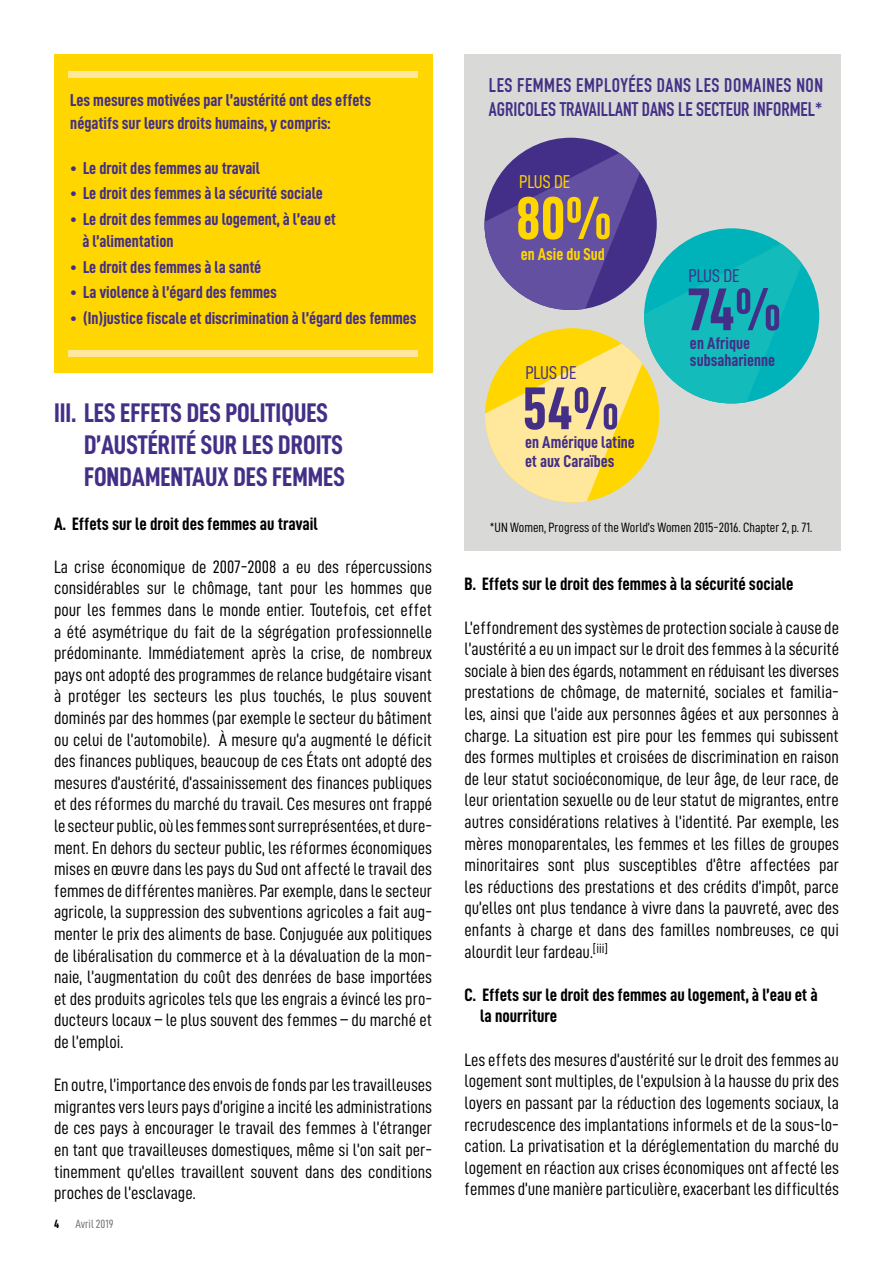
<style>
.page{position:relative;width:893px;height:1263px;background:#fff}
.page>*{position:absolute;margin:0;border:0;box-sizing:border-box;transform-origin:0 0}
.t1{font:60.45px "D DIN Condensed Bold";color:#432f87}
.t2{font:60.45px "D DIN Condensed Bold";color:#ffd600}
.t3{font:27px/32.4px "D DIN Condensed Bold";color:#432f87}
.t4{font:700 19.5px/24px "DIN Condensed";color:#432f87}
.t5{font:18.6px "D DIN Condensed";color:#432f87}
.t6{font:18.6px "D DIN Condensed";color:#ffd600}
.t7{font:18px/21.6px "D DIN Condensed";color:#000;text-align:justify}
.t8{font:18px/21.6px "D DIN Condensed Bold";color:#000}
.t9{font:17.25px/22.5px "D DIN Condensed Bold";color:#432f87}
.t10{font:17.1px/17.1px "D DIN Condensed Bold";color:#432f87}
.t11{font:17.1px "D DIN Condensed Bold";color:#ffd600}
.t12{font:13.5px "D DIN Condensed";color:#000}
.t13{font:12px "D DIN Condensed";color:#6d6e71}
.t14{font:12px "D DIN Condensed Bold";color:#000}
</style>
<div class="page">
<div style="left:465px;top:54px;width:376px;height:497px;background:#d9dad7"></div>
<div style="left:484px;top:138px;width:173px;height:172px;background:#432f87;border-radius:50%"></div>
<div style="left:644px;top:228px;width:175px;height:175px;background:#00b3ba;border-radius:50%"></div>
<svg style="left:484px;top:153px;width:318px;height:349px"></svg>
<div style="left:54px;top:54px;width:378px;height:319px;background:#ffd600"></div>
<div style="left:68px;top:350px;width:349px;height:7px;background:#ffe89c"></div>
<div style="left:68px;top:71px;width:349px;height:7px;background:#ffe89c"></div>
<p class="t9" style="left:70px;top:89px;width:302px">Les mesures motivées par l’austérité ont des effets négatifs sur leurs droits humains, y compris:</p>
<p class="t9" style="left:70px;top:156px;width:191px">• Le droit des femmes au travail</p>
<p class="t9" style="left:70px;top:182px;width:254px">• Le droit des femmes à la sécurité sociale</p>
<p class="t9" style="left:82px;top:207px;width:255px;text-indent:-12px">• Le droit des femmes au logement, à l’eau et à l’alimentation</p>
<p class="t9" style="left:70px;top:255px;width:193px">• Le droit des femmes à la santé</p>
<p class="t9" style="left:70px;top:281px;width:208px">• La violence à l’égard des femmes</p>
<p class="t9" style="left:70px;top:306px;width:348px">• (In)justice fiscale et discrimination à l’égard des femmes</p>
<h2 class="t3" style="left:84px;top:396px;width:262px;text-indent:-30px">III. LES EFFETS DES POLITIQUES<br>D’AUSTÉRITÉ SUR LES DROITS<br>FONDAMENTAUX DES FEMMES</h2>
<p class="t8" style="left:54px;top:512px;width:265px">A. Effets sur le droit des femmes au travail</p>
<p class="t7" style="left:54px;top:555px;width:380px">La crise économique de 2007-2008 a eu des répercussions considérables sur le chômage, tant pour les hommes que pour les femmes dans le monde entier. Toutefois, cet effet a été asymétrique du fait de la ségrégation professionnelle prédominante. Immédiatement après la crise, de nombreux pays ont adopté des programmes de relance budgétaire visant à protéger les secteurs les plus touchés, le plus souvent dominés par des hommes (par exemple le secteur du bâtiment ou celui de l’automobile). À mesure qu’a augmenté le déficit des finances publiques, beaucoup de ces États ont adopté des mesures d’austérité, d’assainissement des finances publiques et des réformes du marché du travail. Ces mesures ont frappé le secteur public, où les femmes sont surreprésentées, et dure&shy;ment. En dehors du secteur public, les réformes économiques mises en œuvre dans les pays du Sud ont affecté le travail des femmes de différentes manières. Par exemple, dans le secteur agricole, la suppression des subventions agricoles a fait aug&shy;menter le prix des aliments de base. Conjuguée aux politiques de libéralisation du commerce et à la dévaluation de la mon&shy;naie, l’augmentation du coût des denrées de base importées et des produits agricoles tels que les engrais a évincé les pro&shy;ducteurs locaux – le plus souvent des femmes – du marché et de l’emploi.</p>
<p class="t7" style="left:54px;top:1074px;width:380px">En outre, l’importance des envois de fonds par les travailleuses migrantes vers leurs pays d’origine a incité les administrations de ces pays à encourager le travail des femmes à l’étranger en tant que travailleuses domestiques, même si l’on sait per&shy;tinemment qu’elles travaillent souvent dans des conditions proches de l’esclavage.</p>
<p class="t14" style="left:54px;top:1217px;width:7px">4</p>
<p class="t13" style="left:75px;top:1217px;width:40px">Avril 2019</p>
<p class="t4" style="left:489px;top:73px;width:336px">LES FEMMES EMPLOYÉES DANS LES DOMAINES NON<br>AGRICOLES TRAVAILLANT DANS LE SECTEUR INFORMEL*</p>
<p class="t6" style="left:519px;top:172px;width:53px">PLUS DE</p>
<h1 class="t2" style="left:516px;top:185px;width:97px">80%</h1>
<p class="t11" style="left:521px;top:245px;width:86px">en Asie du Sud</p>
<p class="t5" style="left:525px;top:362px;width:53px">PLUS DE</p>
<h1 class="t1" style="left:522px;top:375px;width:98px">54%</h1>
<p class="t10" style="left:525px;top:432px;width:111px;line-height:18.8px">en Amérique latine et aux Caraïbes</p>
<p class="t5" style="left:688px;top:265px;width:53px">PLUS DE</p>
<h1 class="t1" style="left:687px;top:276px;width:95px">74%</h1>
<p class="t10" style="left:690px;top:334px;width:87px">en Afrique subsaharienne</p>
<p class="t12" style="left:490px;top:519px;width:324px">*UN Women, Progress of the World’s Women 2015-2016. Chapter 2, p. 71.</p>
<p class="t8" style="left:465px;top:573px;width:330px">B. Effets sur le droit des femmes à la sécurité sociale</p>
<p class="t7" style="left:465px;top:616px;width:376px">L’effondrement des systèmes de protection sociale à cause de l’austérité a eu un impact sur le droit des femmes à la sécurité sociale à bien des égards, notamment en réduisant les diverses prestations de chômage, de maternité, sociales et familia&shy;les, ainsi que l’aide aux personnes âgées et aux personnes à charge. La situation est pire pour les femmes qui subissent des formes multiples et croisées de discrimination en raison de leur statut socioéconomique, de leur âge, de leur race, de leur orientation sexuelle ou de leur statut de migrantes, entre autres considérations relatives à l’identité. Par exemple, les mères monoparentales, les femmes et les filles de groupes minoritaires sont plus susceptibles d’être affectées par les réductions des prestations et des crédits d’impôt, parce qu’elles ont plus tendance à vivre dans la pauvreté, avec des enfants à charge et dans des familles nombreuses, ce qui alourdit leur fardeau.<sup>[iii]</sup></p>
<p class="t8" style="left:480px;top:983px;width:339px;text-indent:-16px">C. Effets sur le droit des femmes au logement, à l’eau et à la nourriture</p>
<p class="t7" style="left:465px;top:1048px;width:376px">Les effets des mesures d’austérité sur le droit des femmes au logement sont multiples, de l’expulsion à la hausse du prix des loyers en passant par la réduction des logements sociaux, la recrudescence des implantations informels et de la sous-lo&shy;cation. La privatisation et la déréglementation du marché du logement en réaction aux crises économiques ont affecté les femmes d’une manière particulière, exacerbant les difficultés</p>
</div>
